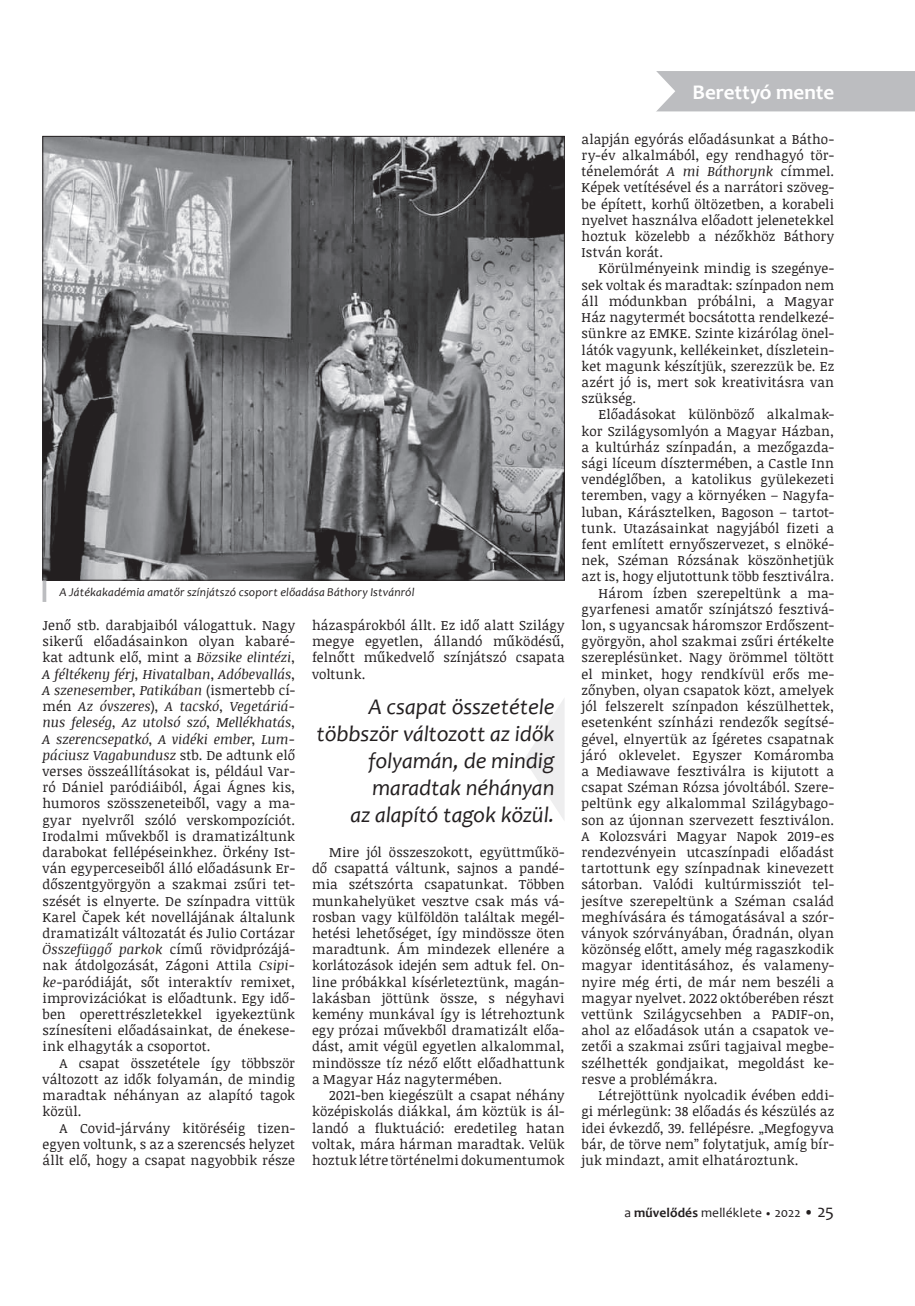
<style>
.page{position:relative;width:915px;height:1306px;background:#fff}
.page>*{position:absolute;margin:0;border:0;box-sizing:border-box;transform-origin:0 0}
.t1{font:italic 22.5px/27px "Candara";letter-spacing:-.005em;color:#231f20;text-align:right}
.t2{font:700 21px "Candara";color:#fff}
.t3{font:13.5px/16.2px "Noticia Text";letter-spacing:.015em;color:#231f20;text-align:justify}
.t4{font:13.5px "Candara";letter-spacing:.01em;color:#231f20}
.t5{font:italic 12px "Candara";letter-spacing:.015em;color:#231f20}
.s1{font-style:italic}
.s2{font-weight:700}
.s3{font-size:10.5px}
.s4{font-size:15px}
.s5{font-size:18px}
</style>
<div class="page">
<div style="left:656px;top:71px;width:258px;height:41px;background:#bcbdc0"></div>
<img style="left:45px;top:138px;width:517px;height:440px">
<hr style="left:43px;top:580px;width:3px;height:22px;background:#bcbdc0">
<svg style="left:524px;top:699px;width:40px;height:121px"></svg>
<p class="t5" style="left:60px;top:584px;width:356px">A Játékakadémia amatőr színjátszó csoport előadása Báthory Istvánról</p>
<p class="t3" style="left:43px;top:616px;width:254px">Jenő stb. darabjaiból válogattuk. Nagy sikerű előadásainkon olyan kabaré&shy;kat adtunk elő, mint a <span class="s1">Bözsike elintézi</span>, <span class="s1">A féltékeny férj</span>, <span class="s1">Hivatalban</span>, <span class="s1">Adóbevallás</span>, <span class="s1">A szenesember</span>, <span class="s1">Patikában</span> (ismertebb cí&shy;mén <span class="s1">Az óvszeres</span>), <span class="s1">A tacskó</span>, <span class="s1">Vegetáriá&shy;nus feleség</span>, <span class="s1">Az utolsó szó</span>, <span class="s1">Mellékhatás</span>, <span class="s1">A szerencsepatkó</span>, <span class="s1">A vidéki ember</span>, <span class="s1">Lum&shy;páciusz Vagabundusz</span> stb. De adtunk elő verses összeállításokat is, például Var&shy;ró Dániel paródiáiból, Ágai Ágnes kis, humoros szösszeneteiből, vagy a ma&shy;gyar nyelvről szóló verskompozíciót.<br>Irodalmi művekből is dramatizáltunk darabokat fellépéseinkhez. Örkény Ist&shy;ván egyperceseiből álló előadásunk Er&shy;dőszentgyörgyön a szakmai zsűri tet&shy;szését is elnyerte. De színpadra vittük Karel Čapek két novellájának általunk dramatizált változatát és Julio Cortázar <span class="s1">Összefüggő parkok</span> című rövidprózájá&shy;nak átdolgozását, Zágoni Attila <span class="s1">Csipi&shy;ke-</span>paródiáját, sőt interaktív remixet, improvizációkat is előadtunk. Egy idő&shy;ben operettrészletekkel igyekeztünk színesíteni előadásainkat, de énekese&shy;ink elhagyták a csoportot.</p>
<p class="t3" style="left:43px;top:1054px;width:254px;text-indent:17px">A csapat összetétele így többször változott az idők folyamán, de mindig maradtak néhányan az alapító tagok közül.</p>
<p class="t3" style="left:43px;top:1119px;width:254px;text-indent:17px">A Covid-járvány kitöréséig tizen&shy;egyen voltunk, s az a szerencsés helyzet állt elő, hogy a csapat nagyobbik része</p>
<p class="t3" style="left:312px;top:616px;width:254px">házaspárokból állt. Ez idő alatt Szilágy megye egyetlen, állandó működésű, felnőtt műkedvelő színjátszó csapata voltunk.</p>
<h1 class="t1" style="left:316px;top:692px;width:239px">A csapat összetétele többször változott az idők folyamán, de mindig maradtak néhányan<br>az alapító tagok közül.</h1>
<p class="t3" style="left:312px;top:843px;width:254px;text-indent:17px">Mire jól összeszokott, együttműkö&shy;dő csapattá váltunk, sajnos a pandé&shy;mia szétszórta csapatunkat. Többen munkahelyüket vesztve csak más vá&shy;rosban vagy külföldön találtak megél&shy;hetési lehetőséget, így mindössze öten maradtunk. Ám mindezek ellenére a korlátozások idején sem adtuk fel. On&shy;line próbákkal kísérleteztünk, magán&shy;lakásban jöttünk össze, s négyhavi kemény munkával így is létrehoztunk egy prózai művekből dramatizált előa&shy;dást, amit végül egyetlen alkalommal, mindössze tíz néző előtt előadhattunk a Magyar Ház nagytermében.</p>
<p class="t3" style="left:312px;top:1086px;width:254px;text-indent:17px">2021-ben kiegészült a csapat néhány középiskolás diákkal, ám köztük is ál&shy;landó a fluktuáció: eredetileg hatan voltak, mára hárman maradtak. Velük hoztuk létre történelmi dokumentumok</p>
<h2 class="t2" style="left:692px;top:79px;width:143px">Berettyó mente</h2>
<p class="t3" style="left:581px;top:130px;width:254px">alapján egyórás előadásunkat a Bátho&shy;ry-év alkalmából, egy rendhagyó tör&shy;ténelemórát <span class="s1">A mi Báthorynk</span> címmel.<br>Képek vetítésével és a narrátori szöveg&shy;be épített, korhű öltözetben, a korabeli nyelvet használva előadott jelenetekkel hoztuk közelebb a nézőkhöz Báthory István korát.</p>
<p class="t3" style="left:581px;top:260px;width:254px;text-indent:17px">Körülményeink mindig is szegénye&shy;sek voltak és maradtak: színpadon nem áll módunkban próbálni, a Magyar Ház nagytermét bocsátotta rendelkezé&shy;sünkre az EMKE. Szinte kizárólag önel&shy;látók vagyunk, kellékeinket, díszletein&shy;ket magunk készítjük, szerezzük be. Ez azért jó is, mert sok kreativitásra van szükség.</p>
<p class="t3" style="left:598px;top:406px;width:237px">Előadásokat különböző alkalmak-</p>
<p class="t3" style="left:581px;top:422px;width:254px">kor Szilágysomlyón a Magyar Házban,</p>
<p class="t3" style="left:581px;top:438px;width:254px">a kultúrház színpadán, a mezőgazda-</p>
<p class="t3" style="left:581px;top:454px;width:254px">sági líceum dísztermében, a Castle Inn</p>
<p class="t3" style="left:581px;top:471px;width:254px">vendéglőben, a katolikus gyülekezeti</p>
<p class="t3" style="left:581px;top:487px;width:254px">teremben, vagy a környéken – Nagyfa-</p>
<p class="t3" style="left:581px;top:503px;width:254px">luban, Kárásztelken, Bagoson – tartot-</p>
<p class="t3" style="left:581px;top:519px;width:254px">tunk. Utazásainkat nagyjából fizeti a</p>
<p class="t3" style="left:581px;top:535px;width:254px">fent említett ernyőszervezet, s elnöké-</p>
<p class="t3" style="left:581px;top:552px;width:254px">nek, Széman Rózsának köszönhetjük</p>
<p class="t3" style="left:581px;top:568px;width:254px">azt is, hogy eljutottunk több fesztiválra.</p>
<p class="t3" style="left:598px;top:584px;width:237px">Három ízben szerepeltünk a ma-</p>
<p class="t3" style="left:581px;top:600px;width:254px">gyarfenesi amatőr színjátszó fesztivá-</p>
<p class="t3" style="left:581px;top:616px;width:254px">lon, s ugyancsak háromszor Erdőszent-</p>
<p class="t3" style="left:581px;top:633px;width:254px">györgyön, ahol szakmai zsűri értékelte</p>
<p class="t3" style="left:581px;top:649px;width:254px">szereplésünket. Nagy örömmel töltött</p>
<p class="t3" style="left:581px;top:665px;width:254px">el minket, hogy rendkívül erős me-</p>
<p class="t3" style="left:581px;top:681px;width:254px">zőnyben, olyan csapatok közt, amelyek</p>
<p class="t3" style="left:581px;top:697px;width:254px">jól felszerelt színpadon készülhettek,</p>
<p class="t3" style="left:581px;top:714px;width:254px">esetenként színházi rendezők segítsé-</p>
<p class="t3" style="left:581px;top:730px;width:254px">gével, elnyertük az Ígéretes csapatnak</p>
<p class="t3" style="left:581px;top:746px;width:254px">járó oklevelet. Egyszer Komáromba</p>
<p class="t3" style="left:581px;top:762px;width:254px">a Mediawave fesztiválra is kijutott a</p>
<p class="t3" style="left:581px;top:778px;width:254px">csapat Széman Rózsa jóvoltából. Szere-</p>
<p class="t3" style="left:581px;top:795px;width:254px">peltünk egy alkalommal Szilágybago-</p>
<p class="t3" style="left:581px;top:811px;width:254px">son az újonnan szervezett fesztiválon.</p>
<p class="t3" style="left:581px;top:827px;width:254px">A Kolozsvári Magyar Napok 2019-es</p>
<p class="t3" style="left:581px;top:843px;width:254px">rendezvényein utcaszínpadi előadást</p>
<p class="t3" style="left:581px;top:859px;width:254px">tartottunk egy színpadnak kinevezett</p>
<p class="t3" style="left:581px;top:876px;width:254px">sátorban. Valódi kultúrmissziót tel-</p>
<p class="t3" style="left:581px;top:892px;width:254px">jesítve szerepeltünk a Széman család</p>
<p class="t3" style="left:581px;top:908px;width:254px">meghívására és támogatásával a szór-</p>
<p class="t3" style="left:581px;top:924px;width:254px">ványok szórványában, Óradnán, olyan</p>
<p class="t3" style="left:581px;top:940px;width:254px">közönség előtt, amely még ragaszkodik</p>
<p class="t3" style="left:581px;top:957px;width:254px">magyar identitásához, és valamen -</p>
<p class="t3" style="left:581px;top:973px;width:254px">nyire még érti, de már nem beszéli a</p>
<p class="t3" style="left:581px;top:989px;width:254px">magyar nyelvet. 2022 októberében részt</p>
<p class="t3" style="left:581px;top:1005px;width:254px">vettünk Szilágycsehben a PADIF-on,</p>
<p class="t3" style="left:581px;top:1021px;width:254px">ahol az előadások után a csapatok ve-</p>
<p class="t3" style="left:581px;top:1038px;width:254px">zetői a szakmai zsűri tagjaival megbe-</p>
<p class="t3" style="left:581px;top:1054px;width:254px">szélhették gondjaikat, megoldást ke-</p>
<p class="t3" style="left:581px;top:1070px;width:137px">resve a problémákra.</p>
<p class="t3" style="left:598px;top:1086px;width:237px">Létrejöttünk nyolcadik évében eddi-</p>
<p class="t3" style="left:581px;top:1102px;width:254px">gi mérlegünk: 38 előadás és készülés az</p>
<p class="t3" style="left:581px;top:1119px;width:254px">idei évkezdő, 39. fellépésre. „Megfogyva</p>
<p class="t3" style="left:581px;top:1135px;width:254px">bár, de törve nem” folytatjuk, amíg bír-</p>
<p class="t3" style="left:581px;top:1151px;width:218px">juk mindazt, amit elhatároztunk.</p>
<p class="t4" style="left:624px;top:1204px;width:211px">a <span class="s2">művelődés</span> melléklete <span class="s3">•</span> 2022 <span class="s4">•</span> <span class="s5">25</span></p>
</div>
